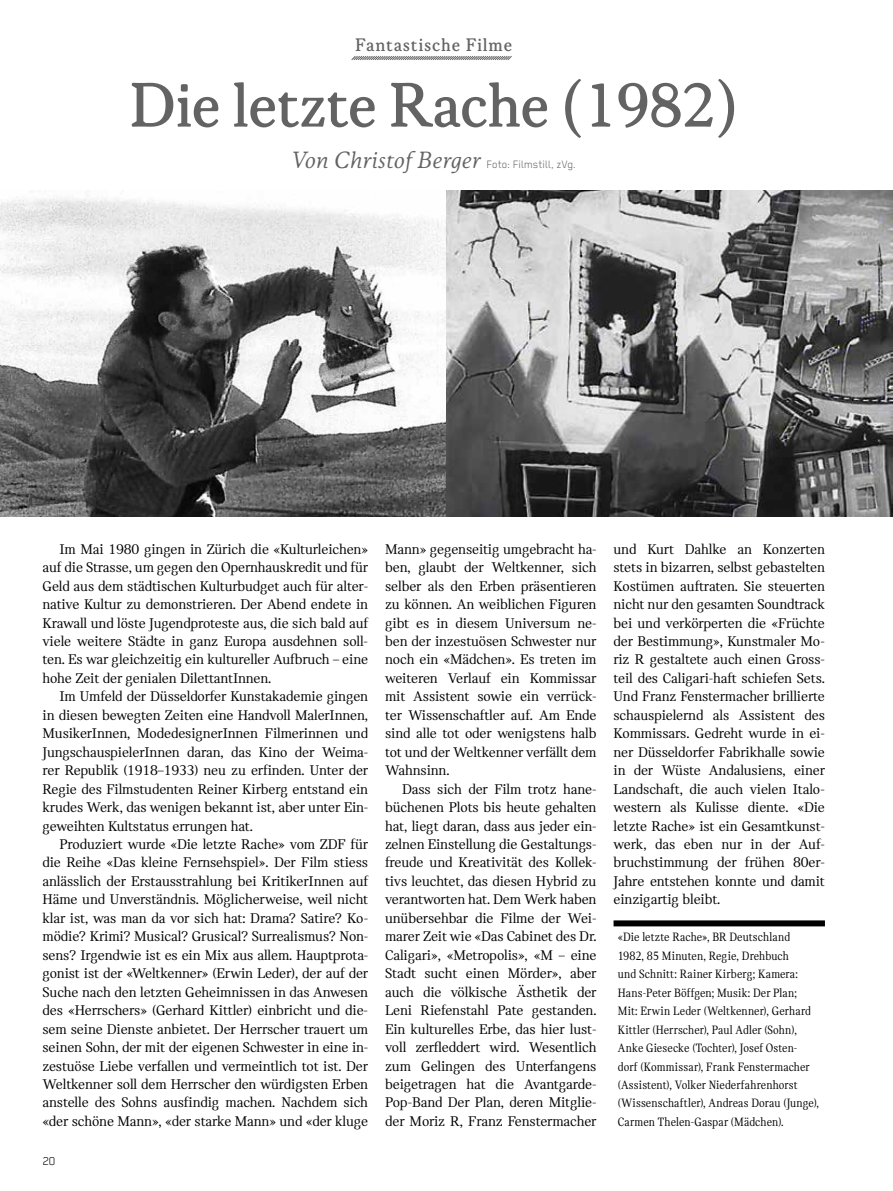
<style>
.page{position:relative;width:893px;height:1191px;background:#fff}
.page>*{position:absolute;margin:0;border:0;box-sizing:border-box;transform-origin:0 0}
.t1{font:67.5px "Korpus B";letter-spacing:-.015em;color:#646363}
.t2{font:19.5px "Korpus B";letter-spacing:.04em;color:#646363}
.t3{font:15px/18.5px "Catalog";letter-spacing:-.01em;color:#000;text-align:justify}
.t4{font:12.9px/18.5px "Catalog";letter-spacing:.005em;color:#000;scale:.9 1}
.t5{font:300 12.75px "Regular";color:#000}
.t6{font:300 12px "Regular";letter-spacing:.01em;color:#646363}
.s1{font-family:"Korpus A10";font-weight:400;font-size:25.5px}
</style>
<div class="page">
<hr style="left:892px;top:0;width:1px;height:1191px;background:#bfe3e6">
<svg style="left:351px;top:56px;width:161px;height:4px"></svg>
<div style="left:613px;top:920px;width:212px;height:6px;background:#000"></div>
<img style="left:0;top:191px;width:893px;height:325px">
<h2 class="t2" style="left:355px;top:33px;width:158px">Fantastische Filme</h2>
<h1 class="t1" style="left:129px;top:67px;width:610px">Die letzte Rache (1982)</h1>
<p class="t6" style="left:292px;top:157px;width:285px"><span class="s1">Von Christof Berger</span> Foto: Filmstill, zVg.</p>
<p class="t3" style="left:43px;top:539px;width:327px;text-indent:17px">Im Mai 1980 gingen in Zürich die «Kulturleichen» auf die Strasse, um gegen den Opernhauskredit und für Geld aus dem städtischen Kulturbudget auch für alter&shy;native Kultur zu demonstrieren. Der Abend endete in Krawall und löste Jugendproteste aus, die sich bald auf viele weitere Städte in ganz Europa ausdehnen soll&shy;ten. Es war gleichzeitig ein kultureller Aufbruch – eine hohe Zeit der genialen DilettantInnen.</p>
<p class="t3" style="left:43px;top:687px;width:327px;text-indent:17px">Im Umfeld der Düsseldorfer Kunstakademie gingen in diesen bewegten Zeiten eine Handvoll MalerInnen, MusikerInnen, ModedesignerInnen Filmerinnen und JungschauspielerInnen daran, das Kino der Weima&shy;rer Republik (1918–1933) neu zu erfinden. Unter der Regie des Filmstudenten Reiner Kirberg entstand ein krudes Werk, das wenigen bekannt ist, aber unter Ein&shy;geweihten Kultstatus errungen hat.</p>
<p class="t3" style="left:43px;top:835px;width:327px;text-indent:17px">Produziert wurde «Die letzte Rache» vom ZDF für die Reihe «Das kleine Fernsehspiel». Der Film stiess anlässlich der Erstausstrahlung bei KritikerInnen auf Häme und Unverständnis. Möglicherweise, weil nicht klar ist, was man da vor sich hat: Drama? Satire? Ko&shy;mödie? Krimi? Musical? Grusical? Surrealismus? Non&shy;sens? Irgendwie ist es ein Mix aus allem. Hauptprota&shy;gonist ist der «Weltkenner» (Erwin Leder), der auf der Suche nach den letzten Geheimnissen in das Anwesen des «Herrschers» (Gerhard Kittler) einbricht und die&shy;sem seine Dienste anbietet. Der Herrscher trauert um seinen Sohn, der mit der eigenen Schwester in eine in&shy;zestuöse Liebe verfallen und vermeintlich tot ist. Der Weltkenner soll dem Herrscher den würdigsten Erben anstelle des Sohns ausfindig machen. Nachdem sich «der schöne Mann», «der starke Mann» und «der kluge</p>
<p class="t5" style="left:43px;top:1153px;width:14px">20</p>
<p class="t3" style="left:385px;top:539px;width:213px">Mann» gegenseitig umgebracht ha&shy;ben, glaubt der Weltkenner, sich selber als den Erben präsentieren zu können. An weiblichen Figuren gibt es in diesem Universum ne&shy;ben der inzestuösen Schwester nur noch ein «Mädchen». Es treten im weiteren Verlauf ein Kommissar mit Assistent sowie ein verrück&shy;ter Wissenschaftler auf. Am Ende sind alle tot oder wenigstens halb tot und der Weltkenner verfällt dem Wahnsinn.</p>
<p class="t3" style="left:385px;top:779px;width:213px;text-indent:17px">Dass sich der Film trotz hane&shy;büchenen Plots bis heute gehalten hat, liegt daran, dass aus jeder ein&shy;zelnen Einstellung die Gestaltungs&shy;freude und Kreativität des Kollek&shy;tivs leuchtet, das diesen Hybrid zu verantworten hat. Dem Werk haben unübersehbar die Filme der Wei&shy;marer Zeit wie «Das Cabinet des Dr.<br>Caligari», «Metropolis», «M – eine Stadt sucht einen Mörder», aber auch die völkische Ästhetik der Leni Riefenstahl Pate gestanden.<br>Ein kulturelles Erbe, das hier lust&shy;voll zerfleddert wird. Wesentlich zum Gelingen des Unterfangens beigetragen hat die Avantgarde-Pop-Band Der Plan, deren Mitglie&shy;der Moriz R, Franz Fenstermacher</p>
<p class="t3" style="left:613px;top:539px;width:213px">und Kurt Dahlke an Konzerten stets in bizarren, selbst gebastelten Kostümen auftraten. Sie steuerten nicht nur den gesamten Soundtrack bei und verkörperten die «Früchte der Bestimmung», Kunstmaler Mo&shy;riz R gestaltete auch einen Gross&shy;teil des Caligari-haft schiefen Sets.<br>Und Franz Fenstermacher brillierte schauspielernd als Assistent des Kommissars. Gedreht wurde in ei&shy;ner Düsseldorfer Fabrikhalle sowie in der Wüste Andalusiens, einer Landschaft, die auch vielen Italo&shy;western als Kulisse diente. «Die letzte Rache» ist ein Gesamtkunst&shy;werk, das eben nur in der Auf&shy;bruchstimmung der frühen 80er-Jahre entstehen konnte und damit einzigartig bleibt.</p>
<p class="t4" style="left:618px;top:928px;width:225px">«Die letzte Rache», BR Deutschland 1982, 85 Minuten, Regie, Drehbuch<br>und Schnitt: Rainer Kirberg; Kamera:<br>Hans-Peter Böffgen; Musik: Der Plan; Mit: Erwin Leder (Weltkenner), Gerhard Kittler (Herrscher), Paul Adler (Sohn), Anke Giesecke (Tochter), Josef Osten&shy;dorf (Kommissar), Frank Fenstermacher (Assistent), Volker Niederfahrenhorst (Wissenschaftler), Andreas Dorau (Junge), Carmen Thelen-Gaspar (Mädchen).</p>
</div>
